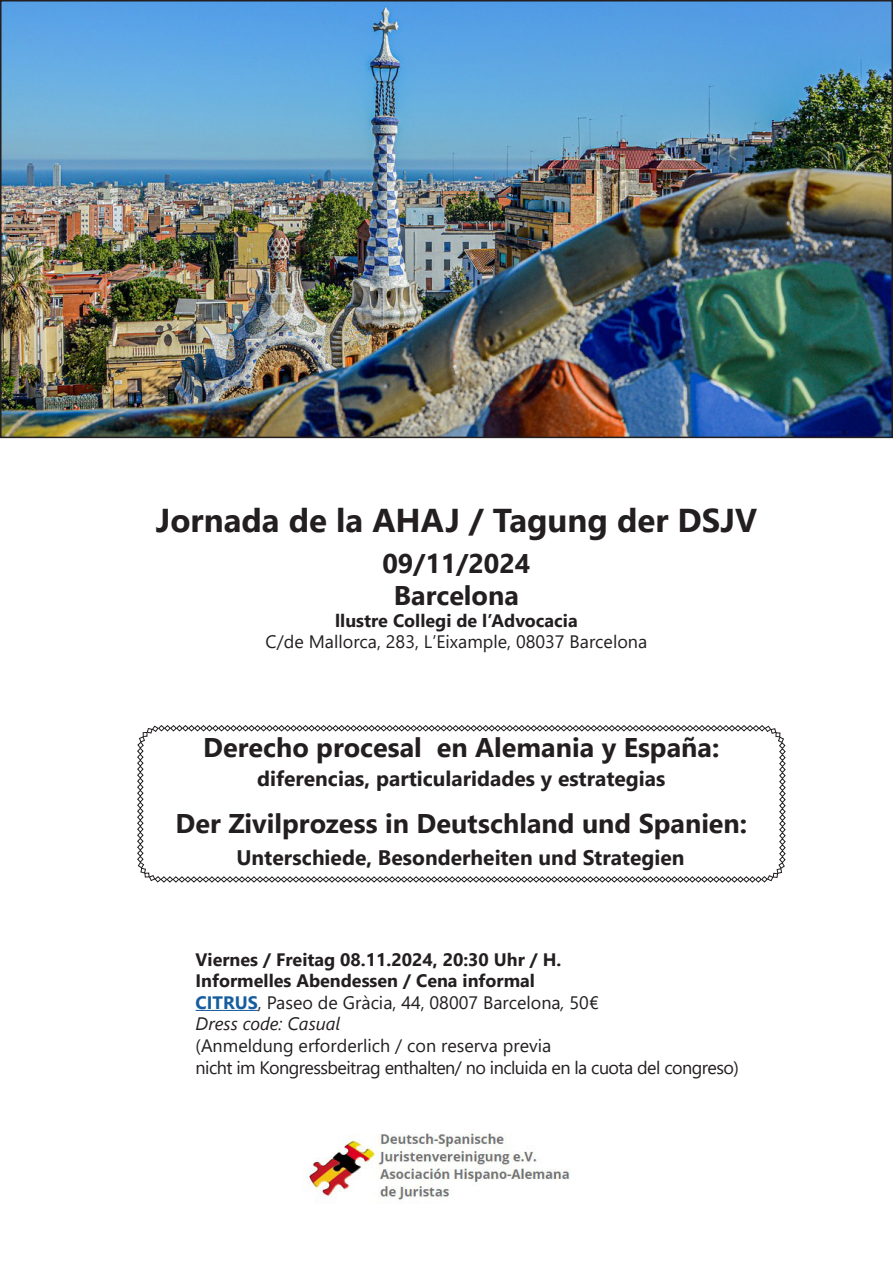
<style>
.page{position:relative;width:893px;height:1263px;background:#fff}
.page>*{position:absolute;margin:0;border:0;box-sizing:border-box;transform-origin:0 0}
.t1{font:700 33px "Segoe UI";color:#231f20}
.t2{font:700 27px/32.4px "Segoe UI";color:#231f20;text-align:center}
.t3{font:700 21px "Segoe UI";color:#231f20}
.t4{font:18px/21.6px "Segoe UI";color:#231f20}
.t5{font:700 18px "Segoe UI";color:#231f20}
.t6{font:18px "Segoe UI";letter-spacing:-.03em;color:#231f20}
.s1{font-weight:700;color:#175d9e}
.s2{font-style:italic}
</style>
<div class="page">
<img style="left:3px;top:3px;width:887px;height:432px">
<div style="left:0;top:0;width:893px;height:438px;border:2px solid #231f20"></div>
<img style="left:307px;top:1133px;width:263px;height:67px">
<hr style="left:196px;top:1010px;width:62px;height:1px;background:#175d9e">
<svg style="left:137px;top:725px;width:649px;height:158px"></svg>
<p class="t1" style="left:156px;top:489px;width:603px">Jornada de la AHAJ / Tagung der DSJV</p>
<p class="t2" style="left:382px;top:545px;width:150px">09/11/2024<br>Barcelona</p>
<p class="t5" style="left:335px;top:603px;width:244px">llustre Collegi de l’Advocacia</p>
<p class="t4" style="left:266px;top:629px;width:383px">C/de Mallorca, 283, L’Eixample, 08037 Barcelona</p>
<p class="t2" style="left:203px;top:729px;width:518px">Derecho procesal en Alemania y España:</p>
<p class="t3" style="left:257px;top:758px;width:410px">diferencias, particularidades y estrategias</p>
<p class="t2" style="left:176px;top:805px;width:573px">Der Zivilprozess in Deutschland und Spanien:</p>
<p class="t3" style="left:237px;top:838px;width:450px">Unterschiede, Besonderheiten und Strategien</p>
<p class="t5" style="left:196px;top:942px;width:367px">Viernes / Freitag 08.11.2024, 20:30 Uhr / H.</p>
<p class="t5" style="left:196px;top:964px;width:341px">Informelles Abendessen / Cena informal</p>
<p class="t4" style="left:196px;top:990px;width:405px"><span class="s1">CITRUS</span>, Paseo de Gràcia, 44, 08007 Barcelona<span class="s2">,</span> 50€<br><span class="s2">Dress code: Casual</span></p>
<p class="t4" style="left:196px;top:1033px;width:357px">(Anmeldung erforderlich / con reserva previa</p>
<p class="t6" style="left:196px;top:1050px;width:545px">nicht im Kongressbeitrag enthalten/ no incluida en la cuota del congreso)</p>
</div>
